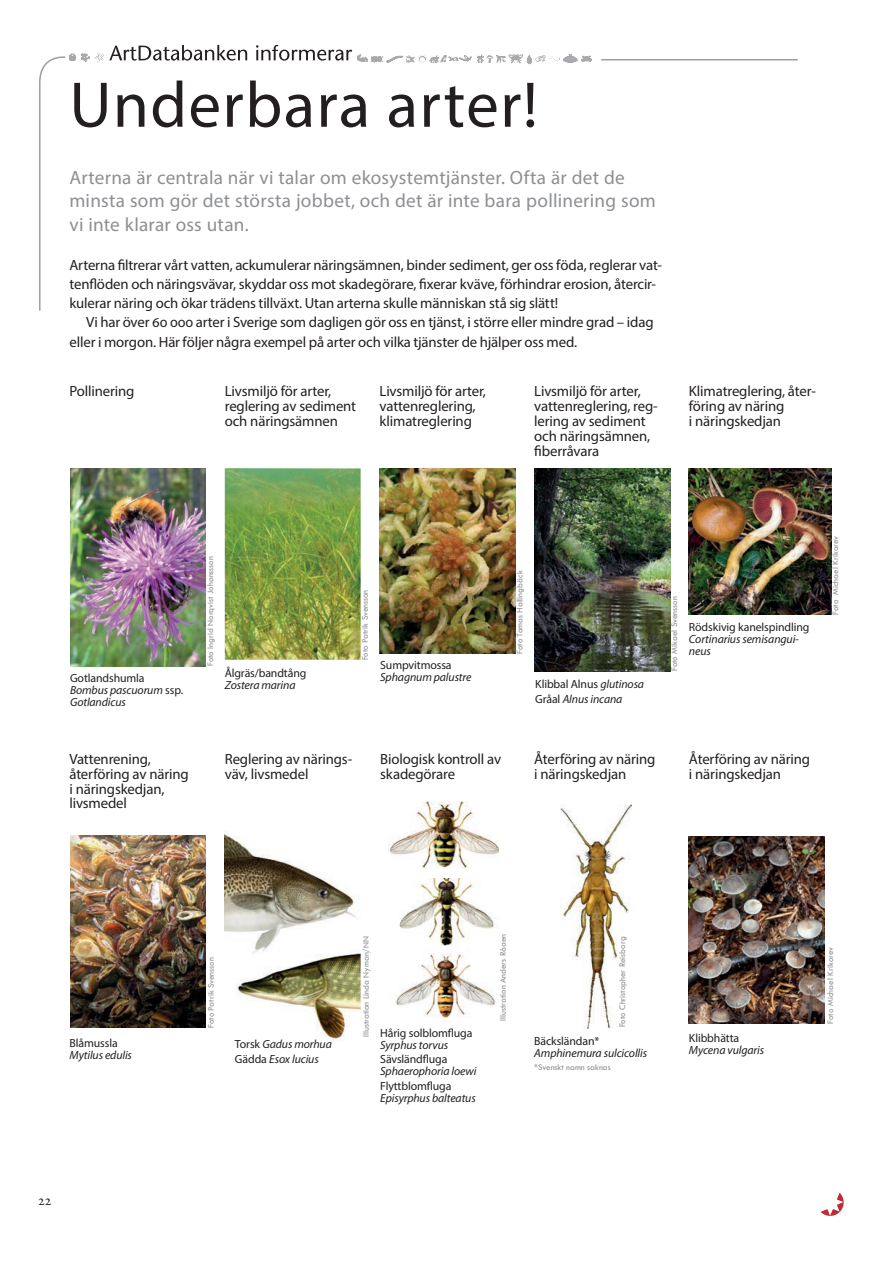
<style>
.page{position:relative;width:893px;height:1263px;background:#fff}
.page>*{position:absolute;margin:0;border:0;box-sizing:border-box;transform-origin:0 0}
.t1{font:65.1px "Myriad Pro";letter-spacing:.02em;color:#231f20}
.t2{font:19.2px/23.7px "Myriad Pro";letter-spacing:.015em;color:#8d8f92}
.t3{font:15px "Adobe Garamond Pro";color:#231f20}
.t4{font:14.85px/14.9px "Myriad Pro";letter-spacing:-.01em;color:#231f20}
.t5{font:italic 11.85px/11.9px "Myriad Pro";letter-spacing:-.01em;color:#231f20}
.t6{font:11.85px "Myriad Pro";letter-spacing:-.01em;color:#231f20}
.t7{font:8.85px "Tw Cen";color:#8d8f92}
.s1{font-style:normal}
</style>
<div class="page">
<svg style="left:39px;top:56px;width:759px;height:255px"></svg>
<svg style="left:69px;top:45px;width:522px;height:19px"></svg>
<svg style="left:821px;top:1193px;width:23px;height:23px"></svg>
<svg style="left:58px;top:71px;width:737px;height:222px"></svg>
<img style="left:225px;top:833px;width:132px;height:99px">
<img style="left:689px;top:837px;width:136px;height:186px">
<img style="left:70px;top:836px;width:136px;height:192px">
<img style="left:225px;top:468px;width:136px;height:192px">
<img style="left:235px;top:932px;width:126px;height:109px">
<img style="left:379px;top:468px;width:136px;height:185px">
<img style="left:389px;top:801px;width:109px;height:68px">
<img style="left:534px;top:468px;width:136px;height:203px">
<img style="left:561px;top:804px;width:71px;height:225px">
<img style="left:689px;top:468px;width:142px;height:146px">
<img style="left:399px;top:878px;width:95px;height:68px">
<img style="left:395px;top:953px;width:101px;height:68px">
<img style="left:70px;top:468px;width:136px;height:198px">
<h1 class="t1" style="left:69px;top:65px;width:470px">Underbara arter!</h1>
<p class="t2" style="left:69px;top:165px;width:588px">Arterna är centrala när vi talar om ekosystemtjänster. Ofta är det de minsta som gör det största jobbet, och det är inte bara pollinering som vi inte klarar oss utan.</p>
<p class="t4" style="left:69px;top:255px;width:594px;line-height:19.2px">Arterna filtrerar vårt vatten, ackumulerar näringsämnen, binder sediment, ger oss föda, reglerar vat&shy;tenflöden och näringsvävar, skyddar oss mot skadegörare, fixerar kväve, förhindrar erosion, återcir&shy;kulerar näring och ökar trädens tillväxt. Utan arterna skulle människan stå sig slätt!</p>
<p class="t4" style="left:69px;top:313px;width:586px;line-height:19.2px;text-indent:17px">Vi har över 60 000 arter i Sverige som dagligen gör oss en tjänst, i större eller mindre grad – idag eller i morgon. Här följer några exempel på arter och vilka tjänster de hjälper oss med.</p>
<p class="t4" style="left:69px;top:384px;width:67px">Pollinering</p>
<p class="t4" style="left:225px;top:384px;width:133px">Livsmiljö för arter, reglering av sediment och näringsämnen</p>
<p class="t4" style="left:379px;top:384px;width:108px">Livsmiljö för arter, vattenreglering, klimatreglering</p>
<p class="t4" style="left:534px;top:384px;width:125px">Livsmiljö för arter, vattenreglering, reg&shy;lering av sediment och näringsämnen, fiberråvara</p>
<p class="t4" style="left:689px;top:384px;width:128px">Klimatreglering, åter&shy;föring av näring<br>i näringskedjan</p>
<p class="t5" style="left:70px;top:672px;width:115px"><span class="s1">Gotlandshumla<br></span>Bombus pascuorum <span class="s1">ssp</span>.<br>Gotlandicus</p>
<p class="t4" style="left:69px;top:751px;width:121px">Vattenrening, återföring av näring i näringskedjan, livsmedel</p>
<p class="t7" style="left:205px;top:666px;width:111px;rotate:-90deg">Foto Ingrid Norqvist Johanssson</p>
<p class="t6" style="left:225px;top:665px;width:83px">Ålgräs/bandtång</p>
<p class="t5" style="left:225px;top:679px;width:72px">Zostera marina</p>
<p class="t7" style="left:360px;top:660px;width:72px;rotate:-90deg">Foto Patrik Svensson</p>
<p class="t6" style="left:380px;top:658px;width:73px">Sumpvitmossa</p>
<p class="t5" style="left:380px;top:671px;width:93px">Sphagnum palustre</p>
<p class="t7" style="left:514px;top:654px;width:85px;rotate:-90deg">Foto Tomas Hallingbäck</p>
<p class="t5" style="left:535px;top:677px;width:110px;line-height:14.9px"><span class="s1">Klibbal Alnus</span> glutinosa<br><span class="s1">Gråal</span> Alnus incana</p>
<p class="t7" style="left:669px;top:671px;width:76px;rotate:-90deg">Foto Mikael Svensson</p>
<p class="t6" style="left:689px;top:620px;width:122px">Rödskivig kanelspindling</p>
<p class="t5" style="left:689px;top:633px;width:112px">Cortinarius semisangui&shy;neus</p>
<p class="t4" style="left:225px;top:751px;width:129px">Reglering av närings&shy;väv, livsmedel</p>
<p class="t4" style="left:380px;top:751px;width:122px">Biologisk kontroll av skadegörare</p>
<p class="t4" style="left:534px;top:751px;width:123px">Återföring av näring i näringskedjan</p>
<p class="t4" style="left:689px;top:751px;width:123px">Återföring av näring i näringskedjan</p>
<p class="t7" style="left:830px;top:615px;width:81px;rotate:-90deg">Foto Michael Krikorev</p>
<p class="t6" style="left:70px;top:1036px;width:50px">Blåmussla</p>
<p class="t5" style="left:70px;top:1049px;width:64px">Mytilus edulis</p>
<p class="t3" style="left:38px;top:1191px;width:15px">22</p>
<p class="t7" style="left:206px;top:1028px;width:72px;rotate:-90deg">Foto Patrik Svensson</p>
<p class="t5" style="left:235px;top:1037px;width:98px;line-height:14.9px"><span class="s1">Torsk</span> Gadus morhua<br><span class="s1">Gädda</span> Esox lucius</p>
<p class="t7" style="left:361px;top:1037px;width:102px;rotate:-90deg">Illustration Linda Nyman/NN</p>
<p class="t6" style="left:380px;top:1025px;width:94px">Hårig solblomfluga</p>
<p class="t5" style="left:380px;top:1038px;width:69px">Syrphus torvus</p>
<p class="t6" style="left:380px;top:1052px;width:69px">Sävsländfluga</p>
<p class="t5" style="left:380px;top:1065px;width:98px">Sphaerophoria loewi</p>
<p class="t6" style="left:380px;top:1079px;width:73px">Flyttblomfluga</p>
<p class="t5" style="left:380px;top:1092px;width:97px">Episyrphus balteatus</p>
<p class="t7" style="left:498px;top:1021px;width:89px;rotate:-90deg">Illustration Anders Rådén</p>
<p class="t7" style="left:617px;top:1027px;width:92px;rotate:-90deg">Foto Christopher Reisborg</p>
<p class="t6" style="left:534px;top:1034px;width:67px">Bäcksländan*</p>
<p class="t5" style="left:534px;top:1047px;width:114px">Amphinemura sulcicollis</p>
<p class="t7" style="left:534px;top:1061px;width:78px">*Svenskt namn saknas</p>
<p class="t6" style="left:689px;top:1031px;width:52px">Klibbhätta</p>
<p class="t5" style="left:689px;top:1044px;width:77px">Mycena vulgaris</p>
<p class="t7" style="left:825px;top:1024px;width:79px;rotate:-90deg">Foto Michael Krikorev</p>
</div>
